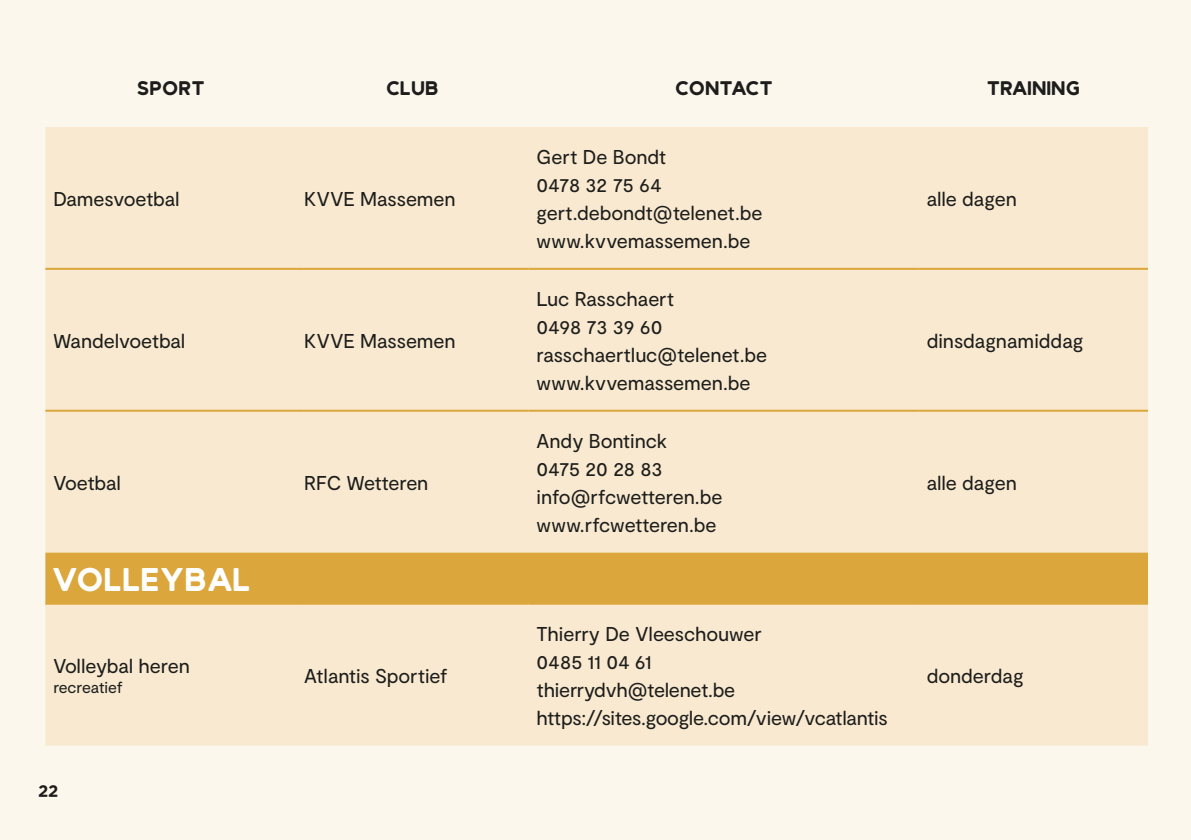
<style>
.page{position:relative;width:1191px;height:840px;background:#fff}
.page>*{position:absolute;margin:0;border:0;box-sizing:border-box;transform-origin:0 0}
.t1{font:40px "Wetteren Solid";color:#fff}
.t2{font:24px "Wetteren Solid";color:#1d1d1b}
.t3{font:20px/28px "Moderat";letter-spacing:-.005em;color:#1d1d1b}
.t4{font:20px "Moderat";letter-spacing:-.025em;color:#1d1d1b}
.t5{font:20px "Wetteren Solid";color:#1d1d1b}
.t6{font:16px "Moderat";letter-spacing:-.005em;color:#1d1d1b}
</style>
<div class="page">
<div style="left:0;top:0;width:1191px;height:839px;background:#fcf7ed"></div>
<div style="left:45px;top:127px;width:1103px;height:618px;background:#f8e9d0"></div>
<div style="left:45px;top:552px;width:1103px;height:50px;background:#dba63b"></div>
<hr style="left:45px;top:602px;width:251px;height:2px;background:#dba63b">
<hr style="left:296px;top:602px;width:232px;height:2px;background:#dba63b">
<hr style="left:528px;top:602px;width:390px;height:2px;background:#dba63b">
<hr style="left:918px;top:602px;width:230px;height:2px;background:#dba63b">
<hr style="left:45px;top:268px;width:251px;height:2px;background:#dba63b">
<hr style="left:296px;top:268px;width:232px;height:2px;background:#dba63b">
<hr style="left:528px;top:268px;width:390px;height:2px;background:#dba63b">
<hr style="left:918px;top:268px;width:230px;height:2px;background:#dba63b">
<hr style="left:45px;top:409px;width:251px;height:2px;background:#dba63b">
<hr style="left:296px;top:409px;width:232px;height:2px;background:#dba63b">
<hr style="left:528px;top:409px;width:390px;height:2px;background:#dba63b">
<hr style="left:918px;top:409px;width:230px;height:2px;background:#dba63b">
<p class="t2" style="left:137px;top:76px;width:69px">Sport</p>
<p class="t2" style="left:386px;top:76px;width:54px">Club</p>
<p class="t2" style="left:675px;top:76px;width:99px">Contact</p>
<p class="t2" style="left:987px;top:76px;width:94px">Training</p>
<p class="t3" style="left:53px;top:185px;width:128px">Damesvoetbal</p>
<p class="t3" style="left:304px;top:185px;width:153px">KVVE Massemen</p>
<p class="t3" style="left:53px;top:327px;width:133px">Wandelvoetbal</p>
<p class="t3" style="left:304px;top:327px;width:153px">KVVE Massemen</p>
<p class="t3" style="left:53px;top:468px;width:69px">Voetbal</p>
<p class="t4" style="left:304px;top:470px;width:126px">RFC Wetteren</p>
<h1 class="t1" style="left:53px;top:558px;width:199px">Volleybal</h1>
<p class="t3" style="left:53px;top:651px;width:138px">Volleybal heren</p>
<p class="t6" style="left:53px;top:676px;width:71px">recreatief</p>
<p class="t5" style="left:38px;top:780px;width:22px">22</p>
<p class="t3" style="left:304px;top:661px;width:145px">Atlantis Sportief</p>
<p class="t3" style="left:536px;top:143px;width:227px">Gert De Bondt<br>0478 32 75 64 gert.debondt@telenet.be www.kvvemassemen.be</p>
<p class="t3" style="left:536px;top:285px;width:232px">Luc Rasschaert<br>0498 73 39 60 rasschaertluc@telenet.be www.kvvemassemen.be</p>
<p class="t3" style="left:536px;top:426px;width:187px">Andy Bontinck<br>0475 20 28 83 info@rfcwetteren.be www.rfcwetteren.be</p>
<p class="t3" style="left:536px;top:619px;width:352px">Thierry De Vleeschouwer<br>0485 11 04 61<br>thierrydvh@telenet.be https://sites.google.com/view/vcatlantis</p>
<p class="t3" style="left:926px;top:185px;width:92px">alle dagen</p>
<p class="t3" style="left:926px;top:327px;width:158px">dinsdagnamiddag</p>
<p class="t3" style="left:926px;top:468px;width:92px">alle dagen</p>
<p class="t3" style="left:926px;top:661px;width:98px">donderdag</p>
</div>
